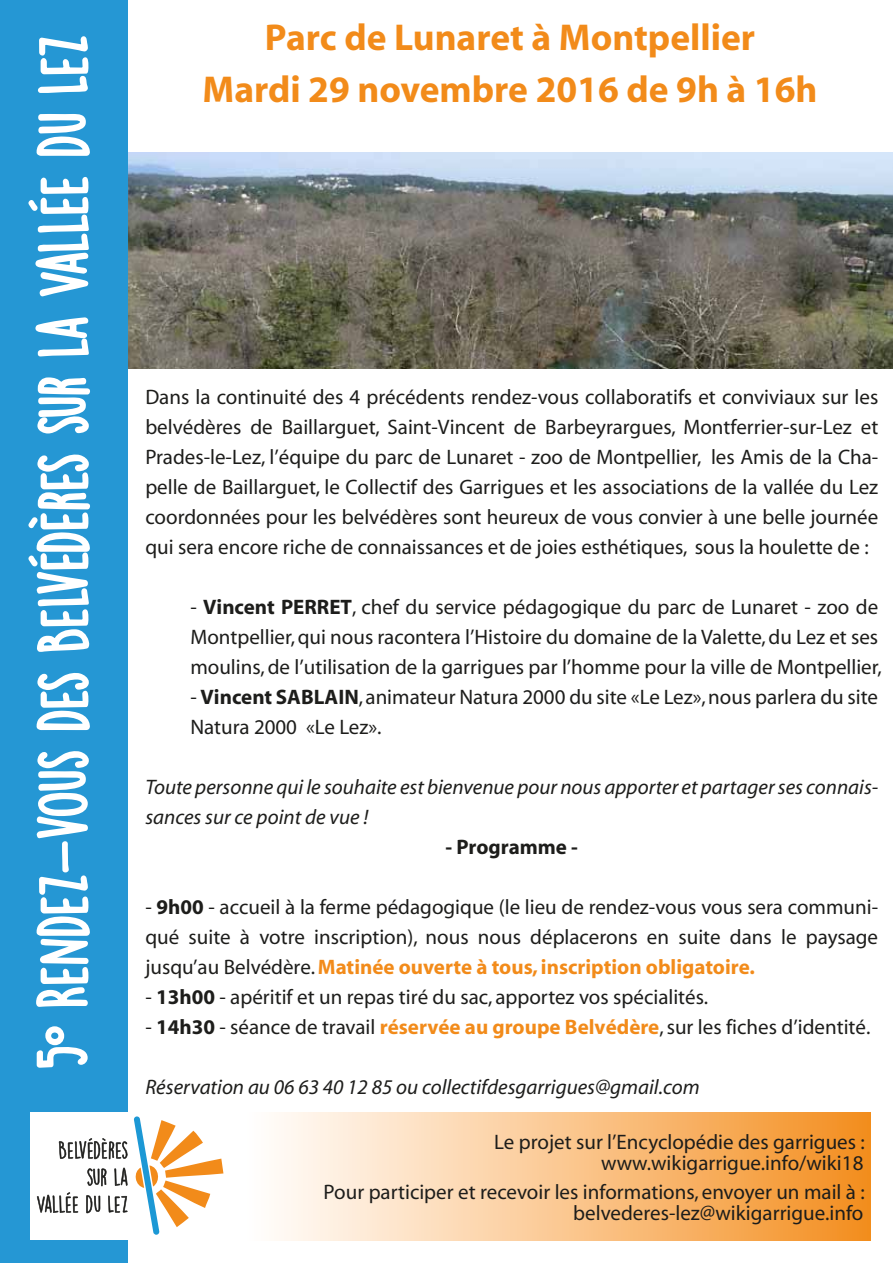
<style>
.page{position:relative;width:893px;height:1263px;background:#fff}
.page>*{position:absolute;margin:0;border:0;box-sizing:border-box;transform-origin:0 0}
.t1{font:60px "DK Lemon Yellow Sun";letter-spacing:-.015em;color:#fff}
.t2{font:700 37.5px/52.5px "Myriad";color:#f28b1a;text-align:center}
.t3{font:21px/30px "Myriad";color:#1d1d1b;text-align:right}
.t4{font:italic 21px/30px "Myriad";color:#1d1d1b}
.t5{font:700 21px "Myriad";color:#1d1d1b}
.s1{font-family:"Myriad Pro"}
.s2{font-weight:700}
.s3{font-weight:700;color:#f28b1a}
</style>
<div class="page">
<img style="left:128px;top:153px;width:765px;height:216px">
<div style="left:0;top:0;width:128px;height:1263px;background:#2597d4"></div>
<svg style="left:36px;top:1026px;width:52px;height:42px"></svg>
<svg style="left:36px;top:751px;width:54px;height:256px"></svg>
<svg style="left:36px;top:673px;width:54px;height:58px"></svg>
<svg style="left:28px;top:454px;width:62px;height:198px"></svg>
<svg style="left:37px;top:377px;width:53px;height:57px"></svg>
<svg style="left:35px;top:317px;width:54px;height:40px"></svg>
<svg style="left:28px;top:177px;width:61px;height:120px"></svg>
<svg style="left:36px;top:114px;width:53px;height:42px"></svg>
<svg style="left:37px;top:36px;width:52px;height:57px"></svg>
<div style="left:244px;top:1112px;width:627px;height:128px;background:linear-gradient(to right,#fff,#f48f20)"></div>
<div style="left:30px;top:1112px;width:199px;height:128px;background:#fff"></div>
<svg style="left:134px;top:1116px;width:89px;height:119px"></svg>
<svg style="left:59px;top:1138px;width:69px;height:21px"></svg>
<svg style="left:87px;top:1168px;width:20px;height:18px"></svg>
<svg style="left:114px;top:1167px;width:14px;height:19px"></svg>
<svg style="left:37px;top:1192px;width:41px;height:21px"></svg>
<svg style="left:86px;top:1195px;width:14px;height:18px"></svg>
<svg style="left:108px;top:1195px;width:20px;height:18px"></svg>
<h1 class="t1" style="left:27px;top:1069px;width:1036px;rotate:-90deg">5<span class="s1">°</span> Rendez-vous des Belvédères sur la Vallée du Lez</h1>
<h2 class="t2" style="left:202px;top:12px;width:617px">Parc de Lunaret à Montpellier<br>Mardi 29 novembre 2016 de 9h à 16h</h2>
<p class="t3" style="left:145px;top:382px;width:734px;text-align:justify">Dans la continuité des 4 précédents rendez-vous collaboratifs et conviviaux sur les belvédères de Baillarguet, Saint-Vincent de Barbeyrargues, Montferrier-sur-Lez et Prades-le-Lez, l’équipe du parc de Lunaret - zoo de Montpellier, les Amis de la Cha&shy;pelle de Baillarguet, le Collectif des Garrigues et les associations de la vallée du Lez coordonnées pour les belvédères sont heureux de vous convier à une belle journée qui sera encore riche de connaissances et de joies esthétiques, sous la houlette de :</p>
<p class="t3" style="left:190px;top:592px;width:693px;text-align:left">- <span class="s2">Vincent PERRET</span>, chef du service pédagogique du parc de Lunaret - zoo de<br>Montpellier, qui nous racontera l’Histoire du domaine de la Valette, du Lez et ses moulins, de l’utilisation de la garrigues par l’homme pour la ville de Montpellier,</p>
<p class="t3" style="left:190px;top:683px;width:689px;text-align:left">- <span class="s2">Vincent SABLAIN</span>, animateur Natura 2000 du site «Le Lez», nous parlera du site<br>Natura 2000 «Le Lez».</p>
<p class="t4" style="left:145px;top:773px;width:734px">Toute personne qui le souhaite est bienvenue pour nous apporter et partager ses connais&shy;sances sur ce point de vue !</p>
<p class="t5" style="left:446px;top:836px;width:134px">- Programme -</p>
<p class="t3" style="left:145px;top:893px;width:734px;text-align:justify">- <span class="s2">9h00</span> - accueil à la ferme pédagogique (le lieu de rendez-vous vous sera communi&shy;qué suite à votre inscription), nous nous déplacerons en suite dans le paysage jusqu’au Belvédère. <span class="s3">Matinée ouverte à tous, inscription obligatoire.</span></p>
<p class="t3" style="left:145px;top:983px;width:564px">- <span class="s2">13h00</span> - apéritif et un repas tiré du sac, apportez vos spécialités.</p>
<p class="t3" style="left:145px;top:1013px;width:727px">- <span class="s2">14h30</span> - séance de travail <span class="s3">réservée au groupe Belvédère</span>, sur les fiches d’identité.</p>
<p class="t4" style="left:145px;top:1073px;width:556px">Réservation au 06 63 40 12 85 ou collectifdesgarrigues@gmail.com</p>
<p class="t3" style="left:494px;top:1132px;width:372px;line-height:21px">Le projet sur l’Encyclopédie des garrigues : www.wikigarrigue.info/wiki18</p>
<p class="t3" style="left:324px;top:1182px;width:543px;line-height:21px">Pour participer et recevoir les informations, envoyer un mail à : belvederes-lez@wikigarrigue.info</p>
</div>
